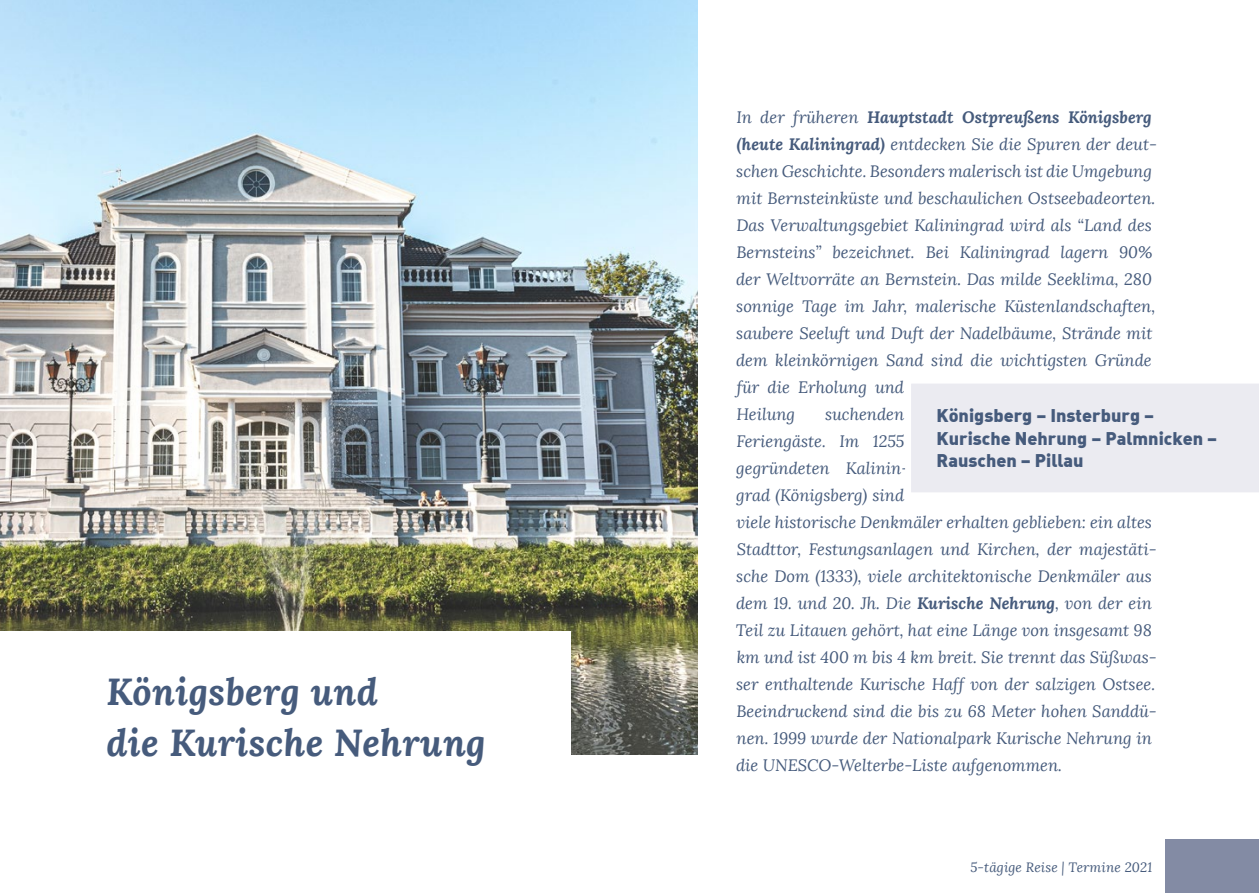
<style>
.page{position:relative;width:1259px;height:893px;background:#fff}
.page>*{position:absolute;margin:0;border:0;box-sizing:border-box;transform-origin:0 0}
.t1{font:italic 700 37.5px/50.6px "Lora";letter-spacing:.01em;color:#465b7c}
.t2{font:900 18px/22.5px "DIN Alternate";color:#465b7c}
.t3{font:italic 16.5px/27px "Lora";color:#465b7c}
.t4{font:italic 13.5px "Lora";letter-spacing:.01em;color:#465b7c}
.s1{font-weight:700}
</style>
<div class="page">
<div style="left:1165px;top:839px;width:94px;height:54px;background:#838ba4"></div>
<div style="left:911px;top:384px;width:348px;height:108px;background:#ebebf1"></div>
<img style="left:0;top:0;width:697px;height:755px">
<div style="left:0;top:631px;width:570px;height:125px;background:#fff"></div>
<h1 class="t1" style="left:106px;top:666px;width:381px">Königsberg und<br>die Kurische Nehrung</h1>
<p class="t3" style="left:736px;top:104px;width:422px">In der früheren <span class="s1">Hauptstadt Ostpreußens Königsberg (heute Kaliningrad)</span> entdecken Sie die Spuren der deut&shy;schen Geschichte. Besonders malerisch ist die Umgebung mit Bernsteinküste und beschaulichen Ostseebadeorten.<br>Das Verwaltungsgebiet Kaliningrad wird als “Land des Bernsteins” bezeichnet. Bei Kaliningrad lagern 90% der Weltvorräte an Bernstein. Das milde Seeklima, 280 sonnige Tage im Jahr, malerische Küstenlandschaften, saubere Seeluft und Duft der Nadelbäume, Strände mit dem kleinkörnigen Sand sind die wichtigsten Gründe für die Erholung und<br>Heilung</p>
<p class="t3" style="left:736px;top:401px;width:422px;text-indent:89px">suchenden<br>Feriengäste. Im 1255<br>gegründeten Kalinin-<br>grad (Königsberg) sind<br>viele historische Denkmäler erhalten geblieben: ein altes Stadttor, Festungsanlagen und Kirchen, der majestäti&shy;sche Dom (1333), viele architektonische Denkmäler aus dem 19. und 20. Jh. Die <span class="s1">Kurische Nehrung</span>, von der ein Teil zu Litauen gehört, hat eine Länge von insgesamt 98 km und ist 400 m bis 4 km breit. Sie trennt das Süßwas&shy;ser enthaltende Kurische Haff von der salzigen Ostsee.<br>Beeindruckend sind die bis zu 68 Meter hohen Sanddü&shy;nen. 1999 wurde der Nationalpark Kurische Nehrung in die UNESCO-Welterbe-Liste aufgenommen.</p>
<p class="t2" style="left:936px;top:403px;width:282px">Königsberg – Insterburg –<br>Kurische Nehrung – Palmnicken –<br>Rauschen – Pillau</p>
<p class="t4" style="left:970px;top:859px;width:183px">5-tägige Reise | Termine 2021</p>
</div>
